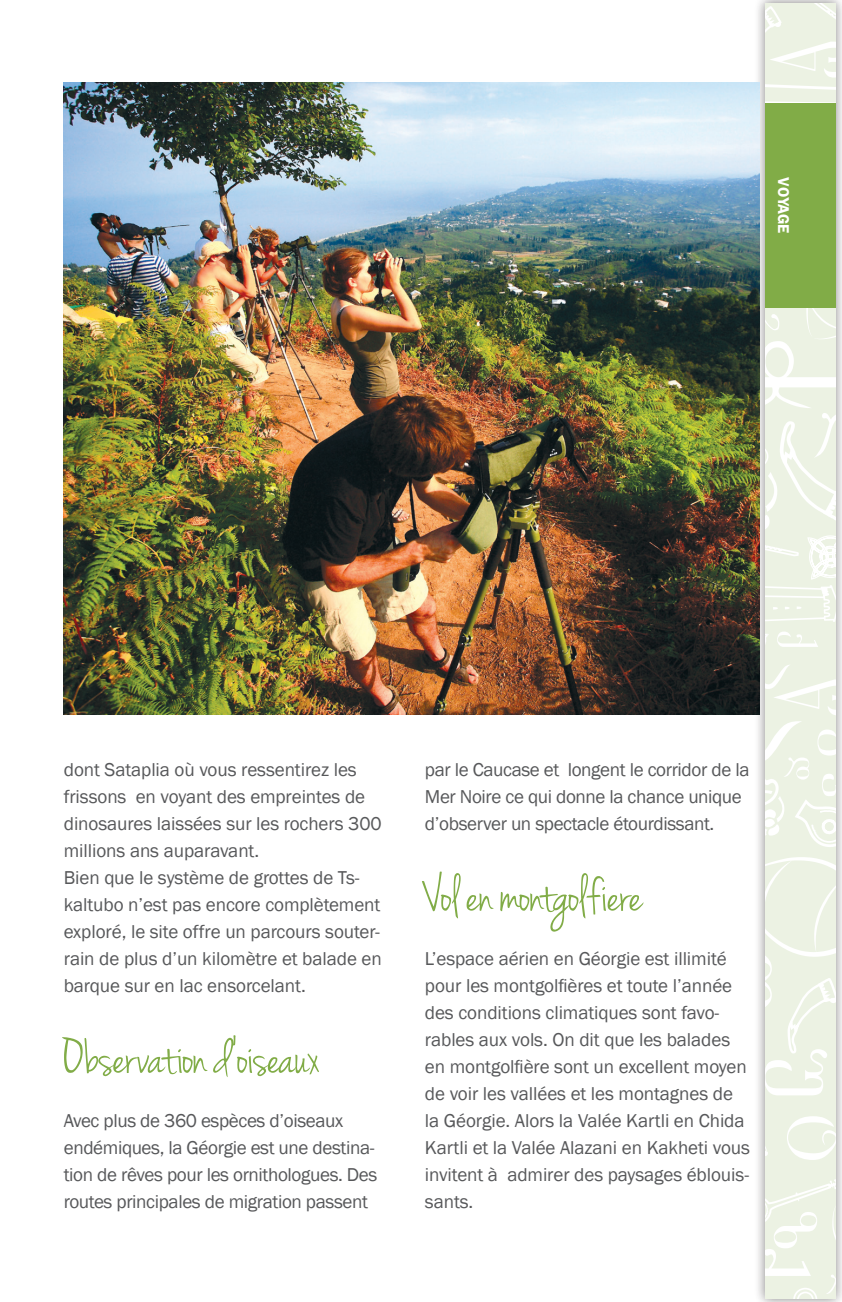
<style>
.page{position:relative;width:842px;height:1302px;background:#fff}
.page>*{position:absolute;margin:0;border:0;box-sizing:border-box;transform-origin:0 0}
.t1{font:54px "Jenna Sue";letter-spacing:-.015em;color:#81ac47}
.Body_Copy{font:19.12px/27px "Franklin Gothic";letter-spacing:-.005em;color:#57585a}
.t2{font:600 15.75px "Franklin Gothic";letter-spacing:-.015em;color:#fff}
</style>
<div class="page">
<div style="left:754px;top:0;width:88px;height:1301px;background:#231f20;opacity:.5"></div>
<svg style="left:765px;top:3px;width:71px;height:1295px;fill:#ecf2e3"></svg>
<img style="left:64px;top:83px;width:695px;height:631px">
<div style="left:765px;top:103px;width:71px;height:204px;background:#81ac47"></div>
<p class="t2" style="left:793px;top:177px;width:58px;rotate:90deg">VOYAGE</p>
<p class="Body_Copy" style="left:64px;top:756px;width:319px">dont Sataplia où vous ressentirez les frissons en voyant des empreintes de dinosaures laissées sur les rochers 300 millions ans auparavant.</p>
<p class="Body_Copy" style="left:64px;top:864px;width:320px">Bien que le système de grottes de Ts&shy;kaltubo n’est pas encore complètement exploré, le site offre un parcours souter&shy;rain de plus d’un kilomètre et balade en barque sur en lac ensorcelant.</p>
<p class="t1" style="left:64px;top:1025px;width:259px">Observation d’oiseaux</p>
<p class="Body_Copy" style="left:64px;top:1107px;width:315px">Avec plus de 360 espèces d’oiseaux endémiques, la Géorgie est une destina&shy;tion de rêves pour les ornithologues. Des routes principales de migration passent</p>
<p class="Body_Copy" style="left:425px;top:756px;width:326px">par le Caucase et longent le corridor de la<br>Mer Noire ce qui donne la chance unique d’observer un spectacle étourdissant.</p>
<p class="t1" style="left:425px;top:863px;width:219px">Vol en montgolfiere</p>
<p class="Body_Copy" style="left:425px;top:945px;width:327px">L’espace aérien en Géorgie est illimité pour les montgolfières et toute l’année des conditions climatiques sont favo&shy;rables aux vols. On dit que les balades en montgolfière sont un excellent moyen de voir les vallées et les montagnes de la Géorgie. Alors la Valée Kartli en Chida Kartli et la Valée Alazani en Kakheti vous invitent à admirer des paysages éblouis&shy;sants.</p>
</div>
